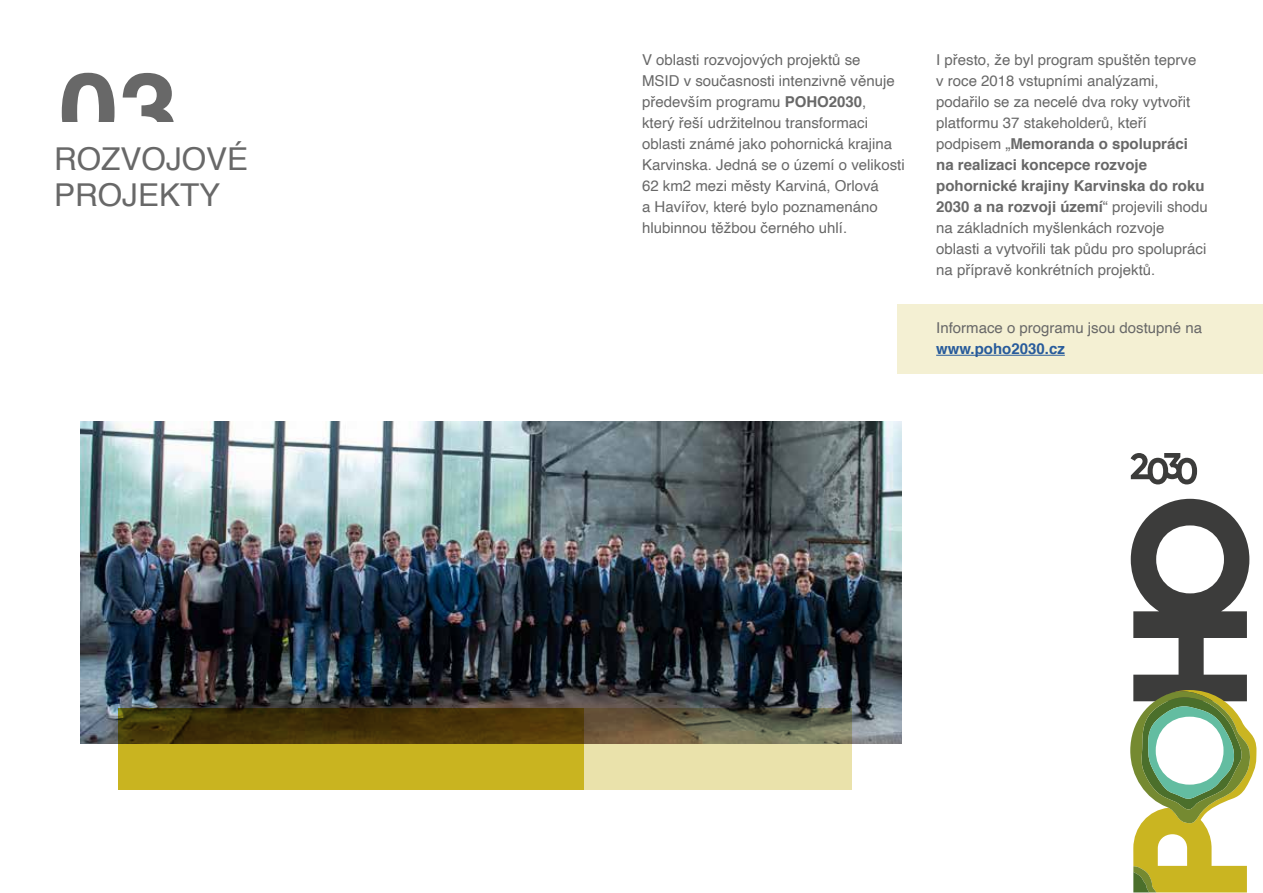
<style>
.page{position:relative;width:1263px;height:893px;background:#fff}
.page>*{position:absolute;margin:0;border:0;box-sizing:border-box;transform-origin:0 0}
.t1{font:700 108px "Helvetica";color:#686868}
.t2{font:31.5px/36px "Helvetica";color:#686868}
.t3{font:15px/21px "Helvetica";color:#686868}
.t4{font:700 15px "Helvetica";color:#275b9b}
.s1{font-weight:700}
</style>
<div class="page">
<div style="left:897px;top:304px;width:366px;height:70px;background:#f4f0d3"></div>
<img style="left:81px;top:422px;width:820px;height:322px">
<svg style="left:118px;top:708px;width:466px;height:82px;background:#8f7b15"></svg>
<svg style="left:584px;top:708px;width:268px;height:82px;background:#b0a87f"></svg>
<svg style="left:1130px;top:499px;width:127px;height:393px"></svg>
<svg style="left:1131px;top:453px;width:66px;height:31px"></svg>
<hr style="left:936px;top:355px;width:129px;height:1px;background:#275b9b">
<h1 class="t1" style="left:58px;top:25px;width:122px">03</h1>
<h2 class="t2" style="left:54px;top:142px;width:196px">ROZVOJOVÉ<br>PROJEKTY</h2>
<p class="t3" style="left:642px;top:50px;width:264px">V oblasti rozvojových projektů se<br>MSID v současnosti intenzivně věnuje především programu <span class="s1">POHO2030</span>,<br>který řeší udržitelnou transformaci oblasti známé jako pohornická krajina Karvinska. Jedná se o území o velikosti 62 km2 mezi městy Karviná, Orlová<br>a Havířov, které bylo poznamenáno hlubinnou těžbou černého uhlí.</p>
<p class="t3" style="left:936px;top:50px;width:273px">I přesto, že byl program spuštěn teprve<br>v roce 2018 vstupními analýzami, podařilo se za necelé dva roky vytvořit platformu 37 stakeholderů, kteří podpisem „<span class="s1">Memoranda o spolupráci na realizaci koncepce rozvoje pohornické krajiny Karvinska do roku 2030 a na rozvoji území</span>“ projevili shodu na základních myšlenkách rozvoje oblasti a vytvořili tak půdu pro spolupráci na přípravě konkrétních projektů.</p>
<p class="t3" style="left:936px;top:318px;width:267px">Informace o programu jsou dostupné na</p>
<p class="t4" style="left:936px;top:337px;width:130px">www.poho2030.cz</p>
</div>
